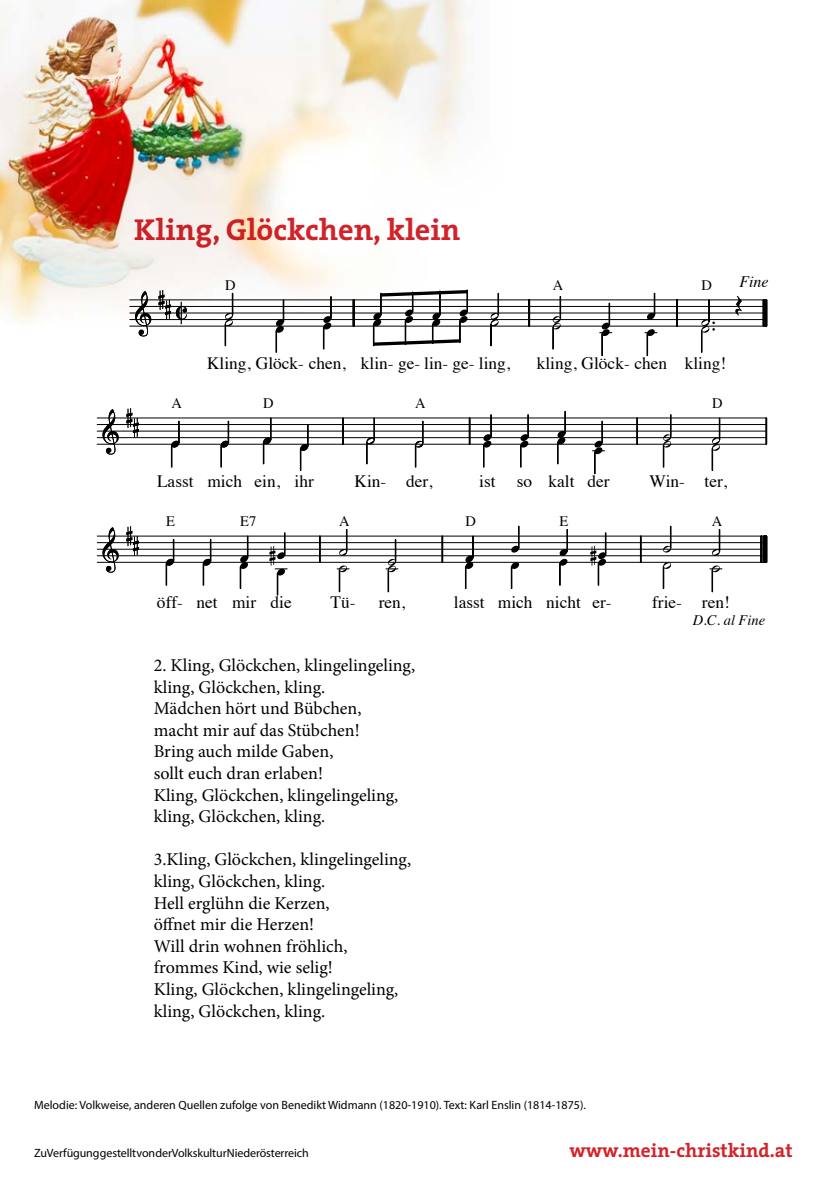
<style>
.page{position:relative;width:840px;height:1191px;background:#fff}
.page>*{position:absolute;margin:0;border:0;box-sizing:border-box;transform-origin:0 0}
.t1{font:700 30.4px "The Serif";color:#d2232a}
.t2{font:700 19.4px "The Serif";color:#d2232a}
.t3{font:18px/21.6px "Minion Pro";color:#000}
.t4{font:17.4px "Times";color:#000}
.t5{font:italic 16px "Times";color:#000}
.t6{font:14.4px "Times";color:#000}
.t7{font:italic 14.4px "Times";color:#000}
.t8{font:12px "Myriad Pro";color:#000}
</style>
<div class="page">
<img style="left:0;top:0;width:768px;height:596px">
<h1 class="t1" style="left:134px;top:204px;width:327px">Kling, Glöckchen, klein</h1>
<p class="t6" style="left:225px;top:272px;width:12px">D</p>
<p class="t6" style="left:552px;top:272px;width:12px">A</p>
<p class="t6" style="left:701px;top:272px;width:12px">D</p>
<p class="t5" style="left:739px;top:267px;width:31px">Fine</p>
<p class="t4" style="left:207px;top:347px;width:304px">Kling, Glöck- chen, klin- ge- lin- ge- ling,</p>
<p class="t4" style="left:536px;top:347px;width:191px">kling, Glöck- chen kling!</p>
<p class="t6" style="left:171px;top:390px;width:12px">A</p>
<p class="t6" style="left:263px;top:390px;width:12px">D</p>
<p class="t6" style="left:415px;top:390px;width:12px">A</p>
<p class="t6" style="left:711px;top:390px;width:12px">D</p>
<p class="t4" style="left:157px;top:465px;width:158px">Lasst mich ein, ihr</p>
<p class="t4" style="left:354px;top:465px;width:79px">Kin- der,</p>
<p class="t4" style="left:479px;top:465px;width:132px">ist so kalt der</p>
<p class="t4" style="left:649px;top:465px;width:79px">Win- ter,</p>
<p class="t6" style="left:166px;top:508px;width:10px">E</p>
<p class="t6" style="left:240px;top:508px;width:18px">E7</p>
<p class="t6" style="left:339px;top:508px;width:12px">A</p>
<p class="t6" style="left:465px;top:508px;width:12px">D</p>
<p class="t6" style="left:559px;top:508px;width:10px">E</p>
<p class="t6" style="left:711px;top:508px;width:12px">A</p>
<p class="t4" style="left:157px;top:586px;width:136px">öff- net mir die</p>
<p class="t4" style="left:330px;top:586px;width:27px">Tü-</p>
<p class="t4" style="left:378px;top:586px;width:28px">ren,</p>
<p class="t4" style="left:453px;top:586px;width:159px">lasst mich nicht er-</p>
<p class="t4" style="left:651px;top:586px;width:79px">frie- ren!</p>
<p class="t3" style="left:154px;top:654px;width:263px">2. Kling, Glöckchen, klingelingeling, kling, Glöckchen, kling.<br>Mädchen hört und Bübchen,<br>macht mir auf das Stübchen!<br>Bring auch milde Gaben,<br>sollt euch dran erlaben!<br>Kling, Glöckchen, klingelingeling, kling, Glöckchen, kling.</p>
<p class="t3" style="left:154px;top:849px;width:259px">3.Kling, Glöckchen, klingelingeling, kling, Glöckchen, kling.<br>Hell erglühn die Kerzen,<br>öffnet mir die Herzen!<br>Will drin wohnen fröhlich, frommes Kind, wie selig!<br>Kling, Glöckchen, klingelingeling, kling, Glöckchen, kling.</p>
<p class="t8" style="left:34px;top:1097px;width:553px">Melodie: Volkweise, anderen Quellen zufolge von Benedikt Widmann (1820-1910). Text: Karl Enslin (1814-1875).</p>
<p class="t7" style="left:692px;top:607px;width:74px">D.C. al Fine</p>
<p class="t8" style="left:34px;top:1145px;width:276px">Zu Verfügung gestellt von der Volkskultur Niederösterreich</p>
<p class="t2" style="left:569px;top:1134px;width:224px">www.mein-christkind.at</p>
</div>
